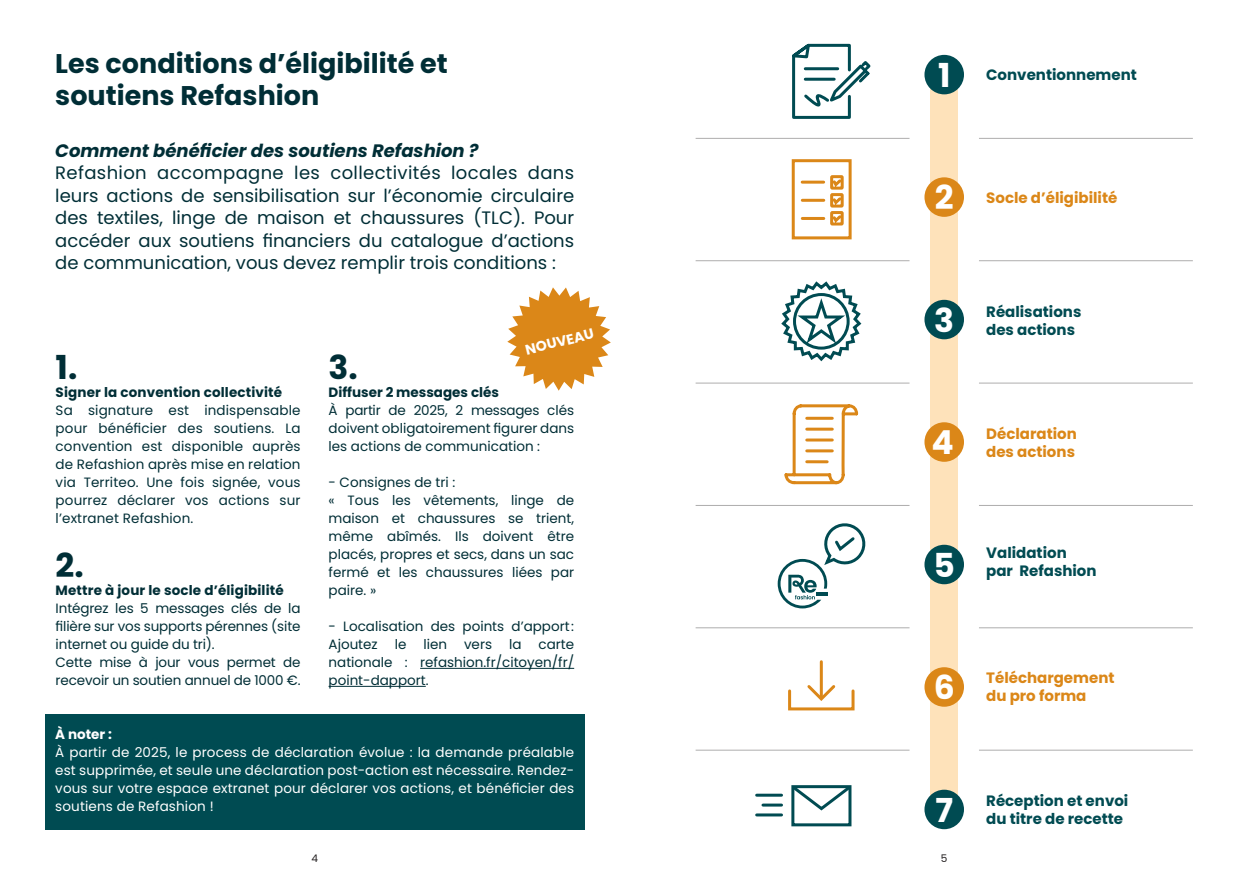
<style>
.page{position:relative;width:1259px;height:893px;background:#fff}
.page>*{position:absolute;margin:0;border:0;box-sizing:border-box;transform-origin:0 0}
.t1{font:700 33px "Poppins";color:#fff}
.t2{font:700 33px "Poppins";color:#002e36}
.t3{font:700 27px/31.5px "Poppins";color:#002e36}
.t4{font:18px/22.5px "Poppins";color:#002e36;text-align:justify}
.t5{font:italic 700 18px "Poppins";color:#002e36}
.t6{font:700 15px/18px "Poppins";color:#004b52}
.t7{font:700 15px/18px "Poppins";color:#db8718}
.t8{font:700 14.1px "Poppins";color:#fff}
.t9{font:13.5px/18px "Poppins";color:#002e36;text-align:justify}
.t10{font:13.5px/18px "Poppins";letter-spacing:.01em;color:#fff;text-align:justify}
.t11{font:700 13.5px "Poppins";letter-spacing:.01em;color:#002e36}
.t12{font:700 13.5px "Poppins";color:#fff}
.t13{font:10.5px "Poppins";color:#231f20}
</style>
<div class="page">
<hr style="left:695px;top:138px;width:214px;height:1px;background:#aeadad">
<hr style="left:695px;top:260px;width:214px;height:1px;background:#aeadad">
<hr style="left:695px;top:383px;width:214px;height:1px;background:#aeadad">
<hr style="left:695px;top:505px;width:214px;height:1px;background:#aeadad">
<hr style="left:695px;top:627px;width:214px;height:1px;background:#aeadad">
<hr style="left:695px;top:750px;width:214px;height:1px;background:#aeadad">
<hr style="left:979px;top:138px;width:213px;height:1px;background:#aeadad">
<hr style="left:979px;top:260px;width:213px;height:1px;background:#aeadad">
<hr style="left:979px;top:383px;width:213px;height:1px;background:#aeadad">
<hr style="left:979px;top:505px;width:213px;height:1px;background:#aeadad">
<hr style="left:979px;top:627px;width:213px;height:1px;background:#aeadad">
<hr style="left:979px;top:750px;width:213px;height:1px;background:#aeadad">
<div style="left:930px;top:73px;width:28px;height:738px;background:#fee2ba"></div>
<div style="left:45px;top:714px;width:540px;height:115px;background:#004b52"></div>
<svg style="left:507px;top:287px;width:104px;height:104px"></svg>
<svg style="left:792px;top:43px;width:79px;height:76px"></svg>
<svg style="left:791px;top:159px;width:61px;height:81px"></svg>
<svg style="left:781px;top:281px;width:81px;height:81px"></svg>
<svg style="left:784px;top:404px;width:75px;height:81px"></svg>
<svg style="left:777px;top:523px;width:89px;height:85px"></svg>
<div style="left:788px;top:689px;width:66px;height:21px;border:3px solid #db8718"></div>
<hr style="left:820px;top:662px;width:3px;height:36px;background:#db8718">
<svg style="left:804px;top:682px;width:34px;height:19px"></svg>
<svg style="left:795px;top:785px;width:57px;height:27px"></svg>
<div style="left:791px;top:785px;width:60px;height:41px;border:3px solid #004b52"></div>
<hr style="left:756px;top:794px;width:25px;height:3px;background:#004b52">
<hr style="left:763px;top:804px;width:18px;height:3px;background:#004b52">
<hr style="left:756px;top:813px;width:25px;height:3px;background:#004b52">
<div style="left:924px;top:55px;width:40px;height:39px;background:#004b52;border-radius:50%"></div>
<div style="left:924px;top:300px;width:40px;height:39px;background:#004b52;border-radius:50%"></div>
<div style="left:924px;top:545px;width:40px;height:39px;background:#004b52;border-radius:50%"></div>
<div style="left:924px;top:790px;width:40px;height:39px;background:#004b52;border-radius:50%"></div>
<div style="left:924px;top:177px;width:40px;height:40px;background:#db8718;border-radius:50%"></div>
<div style="left:924px;top:422px;width:40px;height:40px;background:#db8718;border-radius:50%"></div>
<div style="left:924px;top:667px;width:40px;height:40px;background:#db8718;border-radius:50%"></div>
<hr style="left:420px;top:668px;width:154px;height:1px;background:#002e36">
<hr style="left:328px;top:686px;width:98px;height:1px;background:#002e36">
<h2 class="t3" style="left:55px;top:48px;width:394px">Les conditions d’éligibilité et soutiens Refashion</h2>
<h3 class="t5" style="left:55px;top:140px;width:425px">Comment bénéficier des soutiens Refashion ?</h3>
<p class="t4" style="left:55px;top:162px;width:520px">Refashion accompagne les collectivités locales dans leurs actions de sensibilisation sur l’économie circulaire des textiles, linge de maison et chaussures (TLC). Pour accéder aux soutiens financiers du catalogue d’actions de communication, vous devez remplir trois conditions :</p>
<h1 class="t2" style="left:56px;top:349px;width:23px">1.</h1>
<p class="t11" style="left:56px;top:385px;width:228px">Signer la convention collectivité</p>
<p class="t9" style="left:56px;top:402px;width:246px">Sa signature est indispensable pour bénéficier des soutiens. La convention est disponible auprès de Refashion après mise en relation via Territeo. Une fois signée, vous pourrez déclarer vos actions sur l’extranet Refashion.</p>
<h1 class="t2" style="left:56px;top:547px;width:30px">2.</h1>
<p class="t11" style="left:56px;top:583px;width:230px">Mettre à jour le socle d’éligibilité</p>
<p class="t9" style="left:56px;top:600px;width:246px;text-align:left">Intégrez les 5 messages clés de la filière sur vos supports pérennes (site internet ou guide du tri).<br>Cette mise à jour vous permet de recevoir un soutien annuel de 1000 €.</p>
<p class="t8" style="left:524px;top:342px;width:72px;rotate:-14deg">NOUVEAU</p>
<h1 class="t2" style="left:328px;top:349px;width:31px">3.</h1>
<p class="t11" style="left:328px;top:385px;width:172px">Diffuser 2 messages clés</p>
<p class="t9" style="left:328px;top:402px;width:247px">À partir de 2025, 2 messages clés doivent obligatoirement figurer dans les actions de communication :</p>
<p class="t9" style="left:328px;top:474px;width:247px;text-align:left">- Consignes de tri :<br>« Tous les vêtements, linge de maison et chaussures se trient, même abîmés. Ils doivent être placés, propres et secs, dans un sac fermé et les chaussures liées par paire. »</p>
<p class="t9" style="left:328px;top:618px;width:247px">- Localisation des points d’apport:<br>Ajoutez</p>
<p class="t9" style="left:395px;top:636px;width:13px">le</p>
<p class="t9" style="left:423px;top:636px;width:25px">lien</p>
<p class="t9" style="left:464px;top:636px;width:30px">vers</p>
<p class="t9" style="left:509px;top:636px;width:14px">la</p>
<p class="t9" style="left:328px;top:636px;width:247px;text-indent:210px">carte nationale : refashion.fr/citoyen/fr/ point-dapport.</p>
<p class="t12" style="left:55px;top:727px;width:58px">À noter :</p>
<p class="t10" style="left:55px;top:744px;width:520px">À partir de 2025, le process de déclaration évolue : la demande préalable est supprimée, et seule une déclaration post-action est nécessaire. Rendez&shy;vous sur votre espace extranet pour déclarer vos actions, et bénéficier des soutiens de Refashion !</p>
<h1 class="t1" style="left:938px;top:56px;width:14px">1</h1>
<h1 class="t1" style="left:935px;top:179px;width:20px">2</h1>
<h1 class="t1" style="left:934px;top:301px;width:21px">3</h1>
<h1 class="t1" style="left:931px;top:424px;width:24px">4</h1>
<h1 class="t1" style="left:933px;top:546px;width:23px">5</h1>
<h1 class="t1" style="left:933px;top:668px;width:23px">6</h1>
<h1 class="t1" style="left:935px;top:791px;width:19px">7</h1>
<p class="t13" style="left:311px;top:853px;width:8px">4</p>
<p class="t13" style="left:941px;top:853px;width:8px">5</p>
<p class="t6" style="left:986px;top:66px;width:152px">Conventionnement</p>
<p class="t7" style="left:986px;top:189px;width:133px">Socle d’éligibilité</p>
<p class="t6" style="left:986px;top:302px;width:97px">Réalisations des actions</p>
<p class="t7" style="left:986px;top:425px;width:92px">Déclaration des actions</p>
<p class="t6" style="left:986px;top:544px;width:112px">Validation par Refashion</p>
<p class="t7" style="left:986px;top:669px;width:130px">Téléchargement du pro forma</p>
<p class="t6" style="left:986px;top:791px;width:144px">Réception et envoi du titre de recette</p>
</div>
